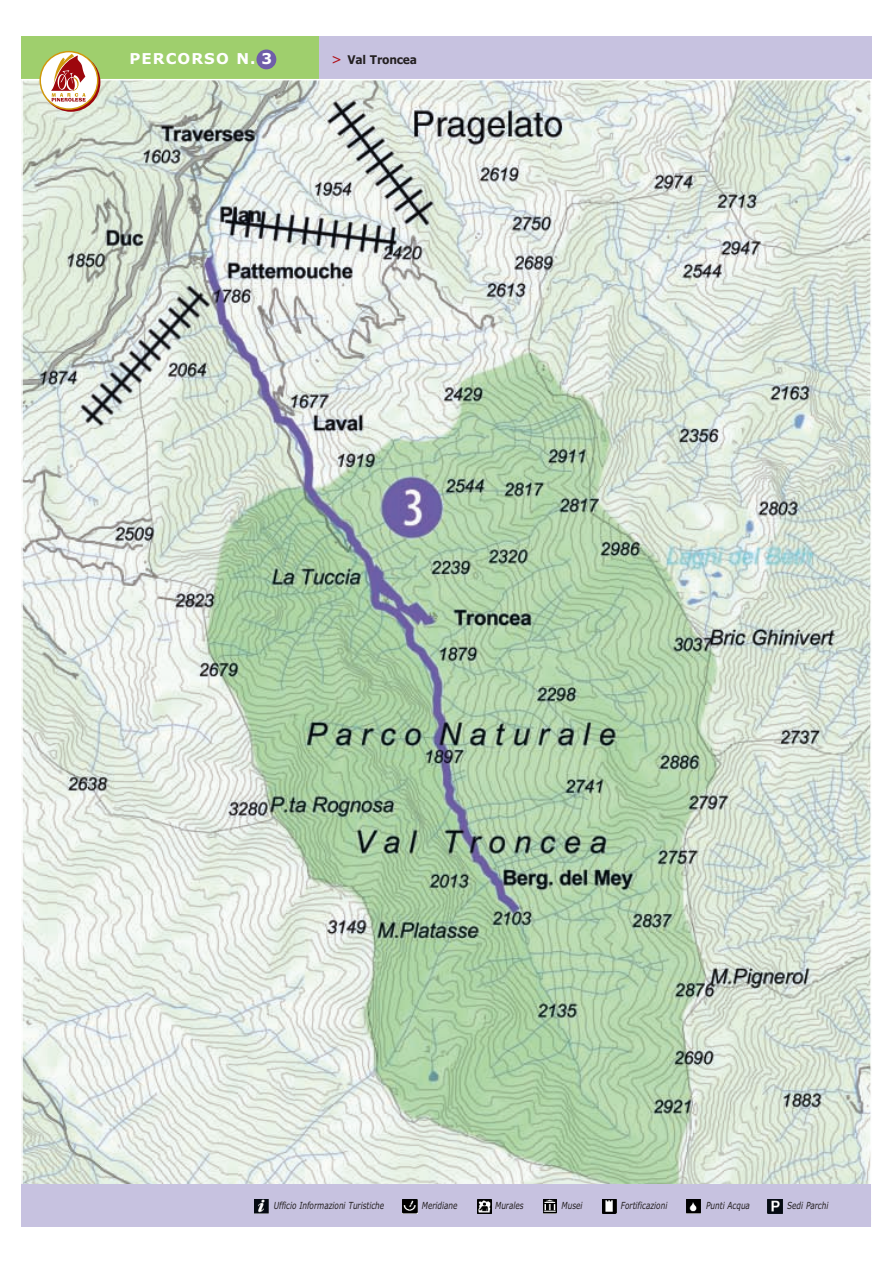
<style>
.page{position:relative;width:893px;height:1263px;background:#fff}
.page>*{position:absolute;margin:0;border:0;box-sizing:border-box;transform-origin:0 0}
.t1{font:700 15px "Verdana";letter-spacing:.07em;color:#fff}
.t2{font:700 12px "Verdana";letter-spacing:-.02em;color:#231f20;scale:.9 1}
.t3{font:italic 9.75px "Verdana";color:#231f20;scale:.75 1}
.s1{font-weight:400;font-size:13.5px;color:#b00d15}
</style>
<div class="page">
<div style="left:22px;top:36px;width:849px;height:594px;background:#9fcf6d"></div>
<div style="left:319px;top:37px;width:553px;height:519px;background:#c7c2e0"></div>
<div style="left:256px;top:50px;width:20px;height:19px;background:#6f5ea9;border-radius:50%"></div>
<img style="left:24px;top:82px;width:844px;height:1102px">
<svg style="left:39px;top:51px;width:59px;height:59px;background:#d7b69b"></svg>
<div style="left:22px;top:1184px;width:849px;height:43px;background:#c7c2e0"></div>
<img style="left:403px;top:1199px;width:14px;height:14px">
<img style="left:254px;top:1199px;width:14px;height:14px">
<img style="left:477px;top:1199px;width:14px;height:14px">
<img style="left:543px;top:1199px;width:14px;height:14px">
<img style="left:602px;top:1199px;width:14px;height:14px">
<img style="left:687px;top:1199px;width:14px;height:14px">
<img style="left:767px;top:1199px;width:15px;height:14px">
<h1 class="t1" style="left:129px;top:53px;width:144px">PERCORSO N. 3</h1>
<p class="t2" style="left:331px;top:55px;width:97px"><span class="s1">&gt;</span> Val Troncea</p>
<p class="t3" style="left:274px;top:1201px;width:149px">Ufficio Informazioni Turistiche</p>
<p class="t3" style="left:422px;top:1201px;width:49px">Meridiane</p>
<p class="t3" style="left:495px;top:1201px;width:39px">Murales</p>
<p class="t3" style="left:561px;top:1201px;width:29px">Musei</p>
<p class="t3" style="left:621px;top:1201px;width:63px">Fortificazioni</p>
<p class="t3" style="left:706px;top:1201px;width:60px">Punti Acqua</p>
<p class="t3" style="left:787px;top:1201px;width:56px">Sedi Parchi</p>
</div>
